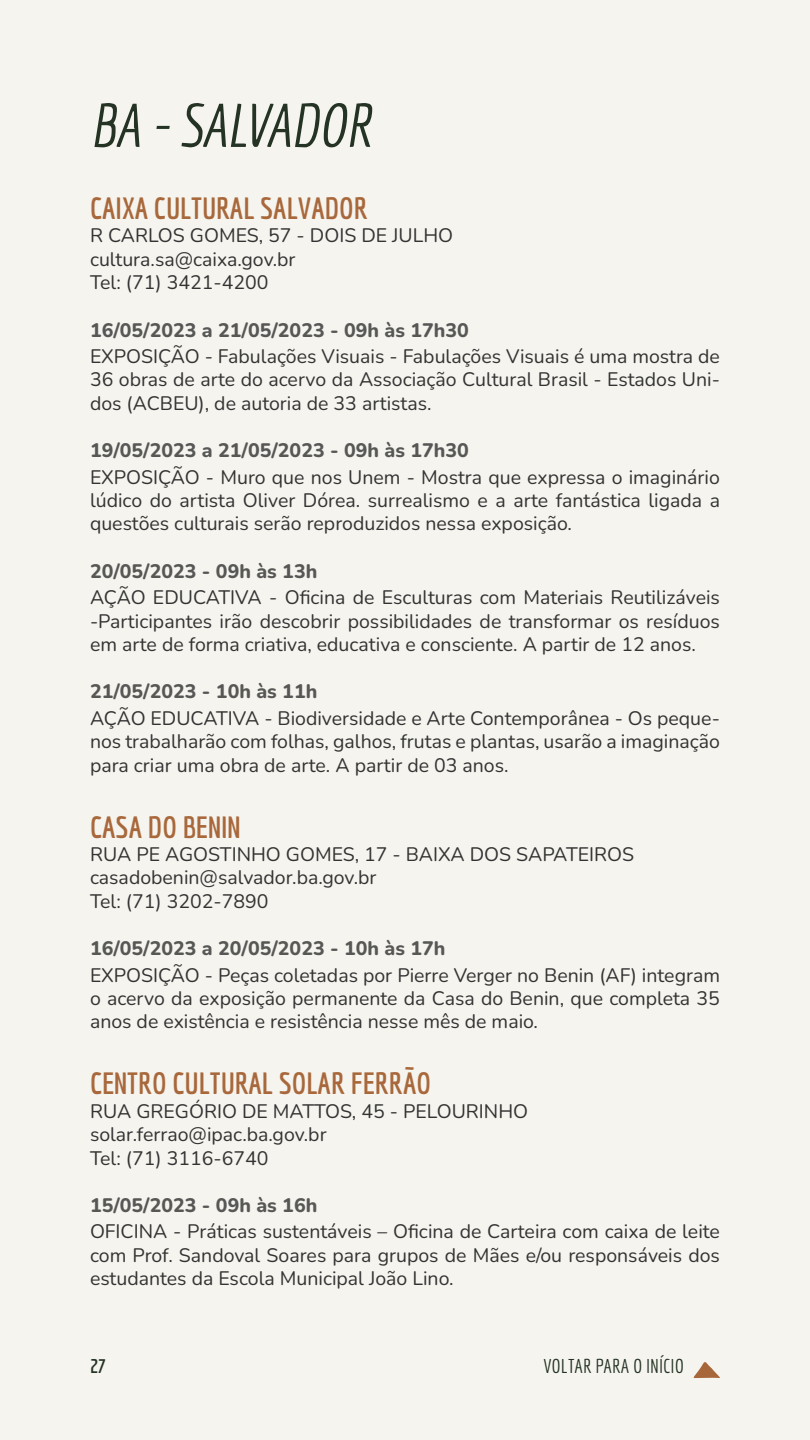
<style>
.page{position:relative;width:810px;height:1440px;background:#f5f4ef}
.page>*{position:absolute;margin:0;border:0;box-sizing:border-box;transform-origin:0 0}
.t1{font:italic 60px "Economica";letter-spacing:-.02em;color:#243323}
.t2{font:700 30px "Economica";color:#a8683b}
.t3{font:19.5px/23.4px "Nunito";color:#333;text-align:justify}
.t4{font:800 19.5px "Nunito";color:#575756}
.t5{font:19.5px "Economica";color:#243323}
.t6{font:700 19.5px "Economica";color:#243323}
</style>
<div class="page">
<svg style="left:694px;top:1362px;width:26px;height:16px"></svg>
<h1 class="t1" style="left:90px;top:91px;width:284px">BA - SALVADOR</h1>
<h2 class="t2" style="left:90px;top:191px;width:280px">CAIXA CULTURAL SALVADOR</h2>
<p class="t3" style="left:90px;top:223px;width:365px;text-align:left">R CARLOS GOMES, 57 - DOIS DE JULHO cultura.sa@caixa.gov.br<br>Tel: (71) 3421-4200</p>
<p class="t4" style="left:90px;top:316px;width:380px">16/05/2023 a 21/05/2023 - 09h às 17h30</p>
<p class="t3" style="left:90px;top:344px;width:632px">EXPOSIÇÃO - Fabulações Visuais - Fabulações Visuais é uma mostra de 36 obras de arte do acervo da Associação Cultural Brasil - Estados Uni&shy;dos (ACBEU), de autoria de 33 artistas.</p>
<p class="t4" style="left:90px;top:437px;width:380px">19/05/2023 a 21/05/2023 - 09h às 17h30</p>
<p class="t3" style="left:90px;top:464px;width:632px">EXPOSIÇÃO - Muro que nos Unem - Mostra que expressa o imaginário lúdico do artista Oliver Dórea. surrealismo e a arte fantástica ligada a questões culturais serão reproduzidos nessa exposição.</p>
<p class="t4" style="left:90px;top:557px;width:229px">20/05/2023 - 09h às 13h</p>
<p class="t3" style="left:90px;top:585px;width:632px">AÇÃO EDUCATIVA - Oficina de Esculturas com Materiais Reutilizáveis -Participantes irão descobrir possibilidades de transformar os resíduos em arte de forma criativa, educativa e consciente. A partir de 12 anos.</p>
<p class="t4" style="left:90px;top:678px;width:229px">21/05/2023 - 10h às 11h</p>
<p class="t3" style="left:90px;top:706px;width:632px">AÇÃO EDUCATIVA - Biodiversidade e Arte Contemporânea - Os peque&shy;nos trabalharão com folhas, galhos, frutas e plantas, usarão a imaginação para criar uma obra de arte. A partir de 03 anos.</p>
<h2 class="t2" style="left:90px;top:809px;width:152px">CASA DO BENIN</h2>
<p class="t3" style="left:90px;top:842px;width:546px;text-align:left">RUA PE AGOSTINHO GOMES, 17 - BAIXA DOS SAPATEIROS casadobenin@salvador.ba.gov.br<br>Tel: (71) 3202-7890</p>
<p class="t4" style="left:90px;top:935px;width:357px">16/05/2023 a 20/05/2023 - 10h às 17h</p>
<p class="t3" style="left:90px;top:962px;width:632px">EXPOSIÇÃO - Peças coletadas por Pierre Verger no Benin (AF) integram o acervo da exposição permanente da Casa do Benin, que completa 35 anos de existência e resistência nesse mês de maio.</p>
<h2 class="t2" style="left:90px;top:1066px;width:343px">CENTRO CULTURAL SOLAR FERRÃO</h2>
<p class="t3" style="left:90px;top:1099px;width:440px;text-align:left">RUA GREGÓRIO DE MATTOS, 45 - PELOURINHO solar.ferrao@ipac.ba.gov.br<br>Tel: (71) 3116-6740</p>
<p class="t4" style="left:90px;top:1192px;width:229px">15/05/2023 - 09h às 16h</p>
<p class="t3" style="left:90px;top:1219px;width:631px">OFICINA - Práticas sustentáveis – Oficina de Carteira com caixa de leite com Prof. Sandoval Soares para grupos de Mães e/ou responsáveis dos estudantes da Escola Municipal João Lino.</p>
<p class="t6" style="left:90px;top:1354px;width:17px">27</p>
<p class="t5" style="left:544px;top:1354px;width:142px">VOLTAR PARA O INÍCIO</p>
</div>
